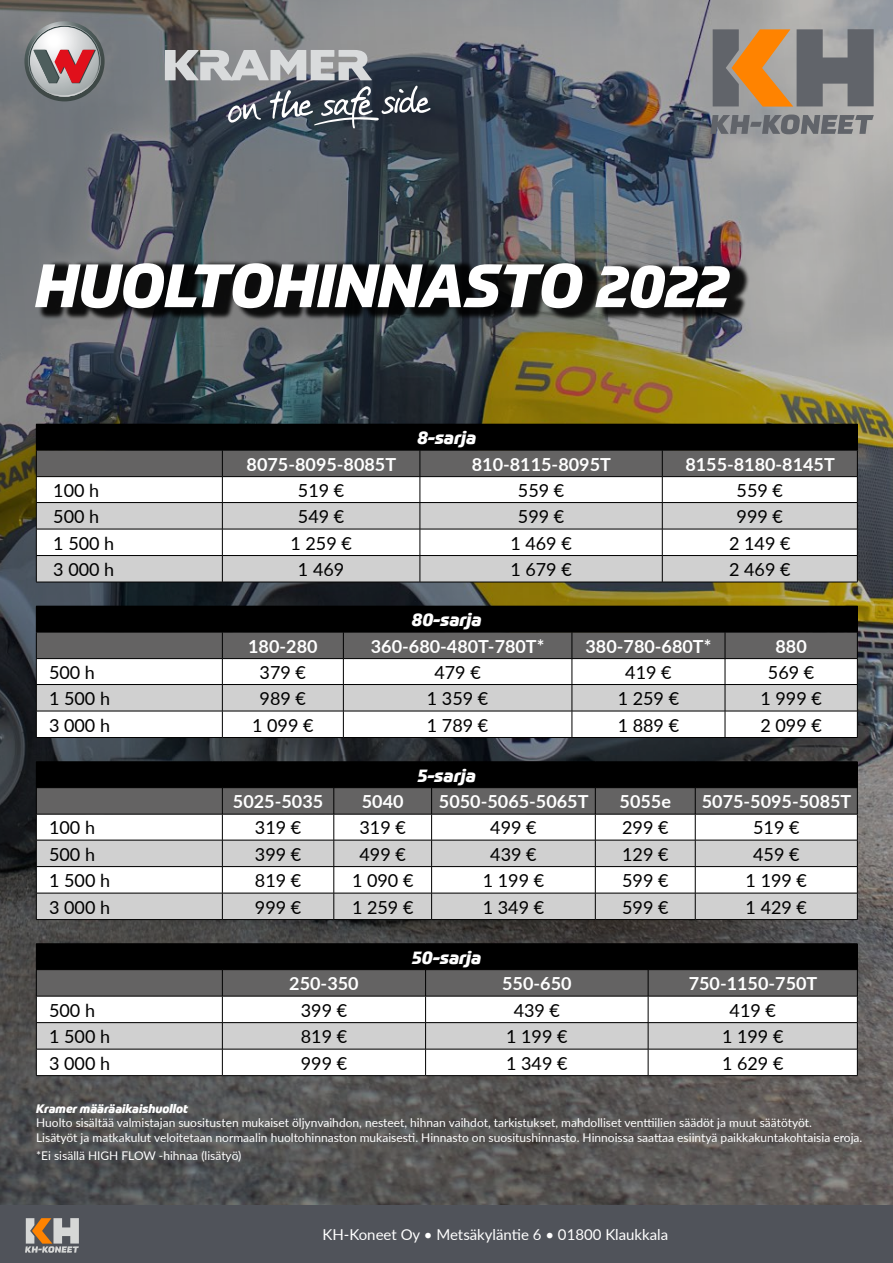
<style>
.page{position:relative;width:893px;height:1263px;background:#fff}
.page>*{position:absolute;margin:0;border:0;box-sizing:border-box;transform-origin:0 0}
.t1{font:italic 800 60px "Prometo";color:#fff}
.t2{font:18px "Lato";color:#000}
.t3{font:700 18px "Lato";color:#fff}
.t4{font:italic 800 18px "Prometo";color:#fff}
.t5{font:15px "Lato";color:#fff}
.t6{font:12px/14.4px "Lato";color:#fff}
.t7{font:italic 800 12px "Prometo";color:#fff}
</style>
<div class="page">
<img style="left:0;top:0;width:893px;height:1205px">
<div style="left:38px;top:259px;width:712px;height:62px;background:#000;opacity:.9"></div>
<div style="left:0;top:1205px;width:893px;height:58px;background:#50535a"></div>
<svg style="left:25px;top:1218px;width:54px;height:35px"></svg>
<hr style="left:36px;top:761px;width:186px;height:1px;background:#000">
<hr style="left:222px;top:761px;width:112px;height:1px;background:#000">
<hr style="left:334px;top:761px;width:98px;height:1px;background:#000">
<hr style="left:432px;top:761px;width:163px;height:1px;background:#000">
<hr style="left:595px;top:761px;width:100px;height:1px;background:#000">
<hr style="left:695px;top:761px;width:162px;height:1px;background:#000">
<hr style="left:36px;top:919px;width:186px;height:1px;background:#000">
<hr style="left:222px;top:919px;width:112px;height:1px;background:#000">
<hr style="left:334px;top:919px;width:98px;height:1px;background:#000">
<hr style="left:432px;top:919px;width:163px;height:1px;background:#000">
<hr style="left:595px;top:919px;width:100px;height:1px;background:#000">
<hr style="left:695px;top:919px;width:162px;height:1px;background:#000">
<svg style="left:36px;top:762px;width:822px;height:157px"></svg>
<hr style="left:36px;top:814px;width:186px;height:1px;background:#000">
<hr style="left:222px;top:814px;width:112px;height:1px;background:#000">
<hr style="left:334px;top:814px;width:98px;height:1px;background:#000">
<hr style="left:432px;top:814px;width:163px;height:1px;background:#000">
<hr style="left:595px;top:814px;width:100px;height:1px;background:#000">
<hr style="left:695px;top:814px;width:162px;height:1px;background:#000">
<hr style="left:36px;top:737px;width:186px;height:1px;background:#000">
<hr style="left:222px;top:737px;width:121px;height:1px;background:#000">
<hr style="left:343px;top:737px;width:229px;height:1px;background:#000">
<hr style="left:572px;top:737px;width:153px;height:1px;background:#000">
<hr style="left:725px;top:737px;width:132px;height:1px;background:#000">
<svg style="left:36px;top:606px;width:822px;height:131px"></svg>
<hr style="left:36px;top:658px;width:186px;height:1px;background:#000">
<hr style="left:222px;top:658px;width:121px;height:1px;background:#000">
<hr style="left:343px;top:658px;width:229px;height:1px;background:#000">
<hr style="left:572px;top:658px;width:153px;height:1px;background:#000">
<hr style="left:725px;top:658px;width:132px;height:1px;background:#000">
<hr style="left:36px;top:582px;width:186px;height:1px;background:#000">
<hr style="left:222px;top:582px;width:198px;height:1px;background:#000">
<hr style="left:420px;top:582px;width:242px;height:1px;background:#000">
<hr style="left:662px;top:582px;width:195px;height:1px;background:#000">
<svg style="left:36px;top:424px;width:822px;height:158px"></svg>
<hr style="left:36px;top:476px;width:186px;height:1px;background:#000">
<hr style="left:222px;top:476px;width:198px;height:1px;background:#000">
<hr style="left:420px;top:476px;width:242px;height:1px;background:#000">
<hr style="left:662px;top:476px;width:195px;height:1px;background:#000">
<hr style="left:36px;top:943px;width:186px;height:1px;background:#000">
<hr style="left:222px;top:943px;width:204px;height:1px;background:#000">
<hr style="left:426px;top:943px;width:222px;height:1px;background:#000">
<hr style="left:648px;top:943px;width:209px;height:1px;background:#000">
<hr style="left:36px;top:1075px;width:186px;height:1px;background:#000">
<hr style="left:222px;top:1075px;width:204px;height:1px;background:#000">
<hr style="left:426px;top:1075px;width:222px;height:1px;background:#000">
<hr style="left:648px;top:1075px;width:209px;height:1px;background:#000">
<svg style="left:36px;top:944px;width:822px;height:131px"></svg>
<hr style="left:36px;top:996px;width:186px;height:1px;background:#000">
<hr style="left:222px;top:996px;width:204px;height:1px;background:#000">
<hr style="left:426px;top:996px;width:222px;height:1px;background:#000">
<hr style="left:648px;top:996px;width:209px;height:1px;background:#000">
<svg style="left:165px;top:50px;width:207px;height:30px;background:#b6b8ba"></svg>
<svg style="left:270px;top:86px;width:161px;height:42px;background:#565e67"></svg>
<svg style="left:228px;top:103px;width:33px;height:20px"></svg>
<svg style="left:23px;top:21px;width:82px;height:81px;background:#9b8a8c"></svg>
<svg style="left:713px;top:29px;width:161px;height:78px;background:#947e68"></svg>
<svg style="left:710px;top:114px;width:164px;height:20px;background:#7d7f82"></svg>
<h1 class="t1" style="left:35px;top:248px;width:696px">HUOLTOHINNASTO 2022</h1>
<h2 class="t4" style="left:417px;top:426px;width:60px">8-sarja</h2>
<h2 class="t3" style="left:247px;top:451px;width:151px">8075-8095-8085T</h2>
<h2 class="t3" style="left:472px;top:451px;width:141px">810-8115-8095T</h2>
<h2 class="t3" style="left:685px;top:451px;width:151px">8155-8180-8145T</h2>
<h2 class="t2" style="left:53px;top:477px;width:47px">100 h</h2>
<h2 class="t2" style="left:298px;top:477px;width:48px">519 €</h2>
<h2 class="t2" style="left:518px;top:477px;width:48px">559 €</h2>
<h2 class="t2" style="left:737px;top:477px;width:48px">559 €</h2>
<h2 class="t2" style="left:53px;top:504px;width:47px">500 h</h2>
<h2 class="t2" style="left:298px;top:504px;width:48px">549 €</h2>
<h2 class="t2" style="left:518px;top:504px;width:48px">599 €</h2>
<h2 class="t2" style="left:737px;top:504px;width:48px">999 €</h2>
<h2 class="t2" style="left:53px;top:530px;width:63px">1 500 h</h2>
<h2 class="t2" style="left:290px;top:530px;width:63px">1 259 €</h2>
<h2 class="t2" style="left:510px;top:530px;width:63px">1 469 €</h2>
<h2 class="t2" style="left:729px;top:530px;width:63px">2 149 €</h2>
<h2 class="t2" style="left:53px;top:557px;width:63px">3 000 h</h2>
<h2 class="t2" style="left:298px;top:557px;width:48px">1 469</h2>
<h2 class="t2" style="left:510px;top:557px;width:63px">1 679 €</h2>
<h2 class="t2" style="left:729px;top:557px;width:63px">2 469 €</h2>
<h2 class="t4" style="left:412px;top:608px;width:71px">80-sarja</h2>
<h2 class="t3" style="left:248px;top:633px;width:71px">180-280</h2>
<h2 class="t3" style="left:371px;top:633px;width:175px">360-680-480T-780T*</h2>
<h2 class="t3" style="left:585px;top:633px;width:127px">380-780-680T*</h2>
<h2 class="t3" style="left:775px;top:633px;width:33px">880</h2>
<h2 class="t2" style="left:49px;top:659px;width:47px">500 h</h2>
<h2 class="t2" style="left:260px;top:659px;width:48px">379 €</h2>
<h2 class="t2" style="left:434px;top:659px;width:48px">479 €</h2>
<h2 class="t2" style="left:625px;top:659px;width:48px">419 €</h2>
<h2 class="t2" style="left:768px;top:659px;width:48px">569 €</h2>
<h2 class="t2" style="left:49px;top:686px;width:63px">1 500 h</h2>
<h2 class="t2" style="left:260px;top:686px;width:48px">989 €</h2>
<h2 class="t2" style="left:427px;top:686px;width:63px">1 359 €</h2>
<h2 class="t2" style="left:618px;top:686px;width:63px">1 259 €</h2>
<h2 class="t2" style="left:760px;top:686px;width:63px">1 999 €</h2>
<h2 class="t2" style="left:49px;top:712px;width:63px">3 000 h</h2>
<h2 class="t2" style="left:252px;top:712px;width:63px">1 099 €</h2>
<h2 class="t2" style="left:427px;top:712px;width:63px">1 789 €</h2>
<h2 class="t2" style="left:618px;top:712px;width:63px">1 889 €</h2>
<h2 class="t2" style="left:760px;top:712px;width:63px">2 099 €</h2>
<h2 class="t4" style="left:418px;top:764px;width:60px">5-sarja</h2>
<h2 class="t3" style="left:233px;top:788px;width:92px">5025-5035</h2>
<h2 class="t3" style="left:362px;top:788px;width:43px">5040</h2>
<h2 class="t3" style="left:439px;top:788px;width:151px">5050-5065-5065T</h2>
<h2 class="t3" style="left:620px;top:788px;width:53px">5055e</h2>
<h2 class="t3" style="left:702px;top:788px;width:151px">5075-5095-5085T</h2>
<h2 class="t2" style="left:49px;top:815px;width:47px">100 h</h2>
<h2 class="t2" style="left:255px;top:815px;width:48px">319 €</h2>
<h2 class="t2" style="left:360px;top:815px;width:48px">319 €</h2>
<h2 class="t2" style="left:490px;top:815px;width:48px">499 €</h2>
<h2 class="t2" style="left:622px;top:815px;width:48px">299 €</h2>
<h2 class="t2" style="left:753px;top:815px;width:48px">519 €</h2>
<h2 class="t2" style="left:49px;top:841px;width:47px">500 h</h2>
<h2 class="t2" style="left:255px;top:841px;width:48px">399 €</h2>
<h2 class="t2" style="left:360px;top:841px;width:48px">499 €</h2>
<h2 class="t2" style="left:490px;top:841px;width:48px">439 €</h2>
<h2 class="t2" style="left:622px;top:841px;width:48px">129 €</h2>
<h2 class="t2" style="left:753px;top:841px;width:48px">459 €</h2>
<h2 class="t2" style="left:49px;top:868px;width:63px">1 500 h</h2>
<h2 class="t2" style="left:255px;top:868px;width:48px">819 €</h2>
<h2 class="t2" style="left:352px;top:868px;width:63px">1 090 €</h2>
<h2 class="t2" style="left:483px;top:868px;width:63px">1 199 €</h2>
<h2 class="t2" style="left:622px;top:868px;width:48px">599 €</h2>
<h2 class="t2" style="left:746px;top:868px;width:63px">1 199 €</h2>
<h2 class="t2" style="left:49px;top:894px;width:63px">3 000 h</h2>
<h2 class="t2" style="left:255px;top:894px;width:48px">999 €</h2>
<h2 class="t2" style="left:352px;top:894px;width:63px">1 259 €</h2>
<h2 class="t2" style="left:483px;top:894px;width:63px">1 349 €</h2>
<h2 class="t2" style="left:622px;top:894px;width:48px">599 €</h2>
<h2 class="t2" style="left:746px;top:894px;width:63px">1 429 €</h2>
<h2 class="t4" style="left:412px;top:946px;width:71px">50-sarja</h2>
<h2 class="t3" style="left:289px;top:970px;width:71px">250-350</h2>
<h2 class="t3" style="left:502px;top:970px;width:71px">550-650</h2>
<h2 class="t3" style="left:689px;top:970px;width:130px">750-1150-750T</h2>
<h2 class="t2" style="left:49px;top:997px;width:47px">500 h</h2>
<h2 class="t2" style="left:301px;top:997px;width:48px">399 €</h2>
<h2 class="t2" style="left:514px;top:997px;width:48px">439 €</h2>
<h2 class="t2" style="left:730px;top:997px;width:48px">419 €</h2>
<h2 class="t2" style="left:49px;top:1024px;width:63px">1 500 h</h2>
<h2 class="t2" style="left:301px;top:1024px;width:48px">819 €</h2>
<h2 class="t2" style="left:506px;top:1024px;width:63px">1 199 €</h2>
<h2 class="t2" style="left:722px;top:1024px;width:63px">1 199 €</h2>
<h2 class="t2" style="left:49px;top:1050px;width:63px">3 000 h</h2>
<h2 class="t2" style="left:301px;top:1050px;width:48px">999 €</h2>
<h2 class="t2" style="left:506px;top:1050px;width:63px">1 349 €</h2>
<h2 class="t2" style="left:722px;top:1050px;width:63px">1 629 €</h2>
<p class="t7" style="left:36px;top:1101px;width:153px">Kramer määräaikaishuollot</p>
<p class="t6" style="left:36px;top:1115px;width:828px">Huolto sisältää valmistajan suositusten mukaiset öljynvaihdon, nesteet, hihnan vaihdot, tarkistukset, mahdolliset venttiilien säädöt ja muut säätötyöt.<br>Lisätyöt ja matkakulut veloitetaan normaalin huoltohinnaston mukaisesti. Hinnasto on suositushinnasto. Hinnoissa saattaa esiintyä paikkakuntakohtaisia eroja.</p>
<p class="t6" style="left:36px;top:1148px;width:207px">*Ei sisällä HIGH FLOW -hihnaa (lisätyö)</p>
<p class="t5" style="left:322px;top:1224px;width:347px">KH-Koneet Oy • Metsäkyläntie 6 • 01800 Klaukkala</p>
</div>
